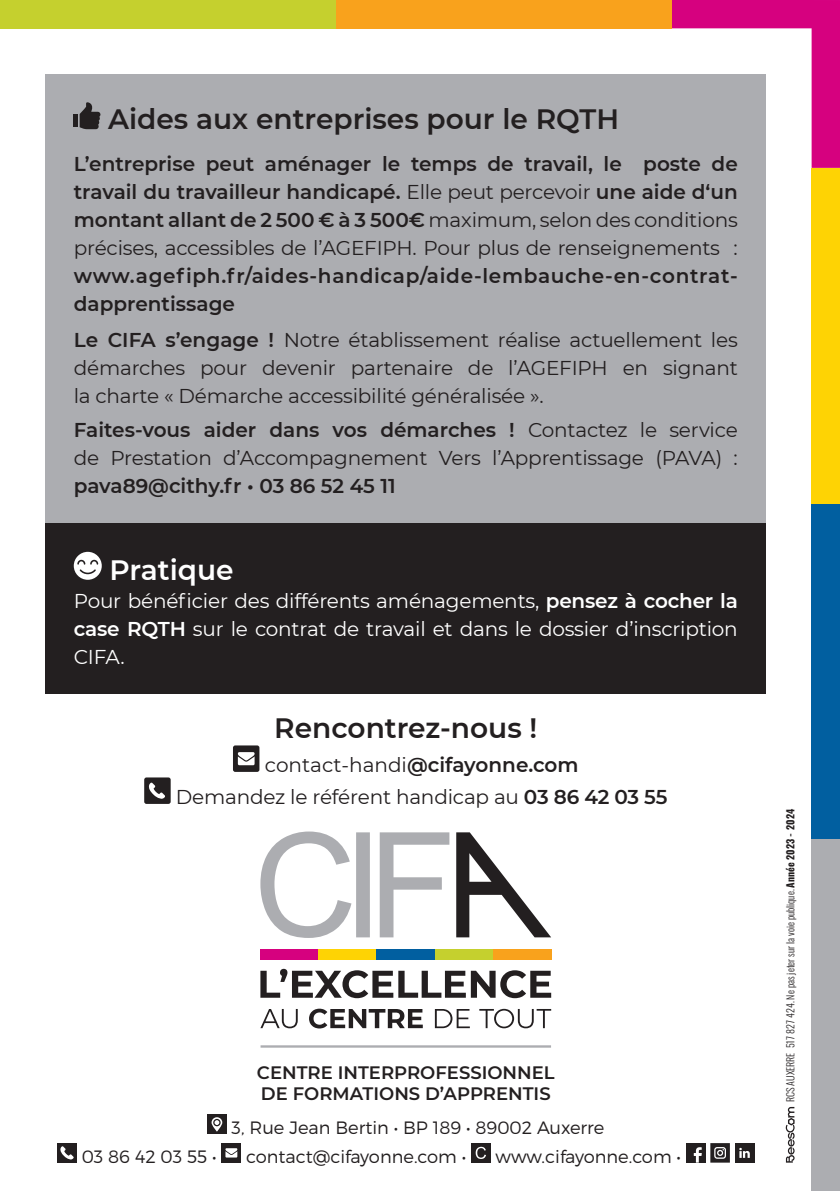
<style>
.page{position:relative;width:840px;height:1191px;background:#fff}
.page>*{position:absolute;margin:0;border:0;box-sizing:border-box;transform-origin:0 0}
.t1{font:600 28px "Montserrat";color:#231f20}
.t2{font:600 28px "Montserrat";color:#fff}
.t3{font:20px/28px "Montserrat";letter-spacing:-.01em;color:#231f20;text-align:justify}
.t4{font:600 20px/28px "Montserrat";letter-spacing:.025em;color:#231f20;text-align:justify}
.t5{font:20px/28px "Montserrat";letter-spacing:-.01em;color:#fff;text-align:justify}
.t6{font:600 20px "Montserrat";color:#231f20}
.t7{font:600 18px "Montserrat";color:#231f20}
.t8{font:300 17.8px "Montserrat";color:#231f20}
.t9{font:300 10px "Oswald";color:#231f20}
.s1{font-weight:400}
.s2{font-weight:600}
.s3{font-weight:700}
</style>
<div class="page">
<div style="left:336px;top:0;width:335px;height:28px;background:#f9a21c"></div>
<div style="left:0;top:0;width:336px;height:28px;background:#c5d02e"></div>
<div style="left:811px;top:503px;width:28px;height:336px;background:#015fa0"></div>
<svg style="left:671px;top:0;width:168px;height:168px"></svg>
<div style="left:811px;top:168px;width:28px;height:335px;background:#fed304"></div>
<div style="left:811px;top:839px;width:28px;height:352px;background:#acadb1"></div>
<div style="left:45px;top:74px;width:720px;height:449px;background:#acadb1"></div>
<svg style="left:80px;top:102px;width:20px;height:27px"></svg>
<hr style="left:74px;top:115px;width:4px;height:12px;background:#231f20">
<div style="left:260px;top:948px;width:58px;height:11px;background:#d6017f"></div>
<div style="left:318px;top:948px;width:58px;height:11px;background:#fed304"></div>
<div style="left:434px;top:948px;width:58px;height:11px;background:#c5d02e"></div>
<div style="left:376px;top:948px;width:58px;height:11px;background:#015fa0"></div>
<div style="left:492px;top:948px;width:59px;height:11px;background:#f9a21c"></div>
<svg style="left:260px;top:968px;width:291px;height:30px"></svg>
<svg style="left:260px;top:1009px;width:37px;height:19px"></svg>
<svg style="left:309px;top:1008px;width:113px;height:20px"></svg>
<svg style="left:434px;top:1009px;width:35px;height:19px"></svg>
<svg style="left:479px;top:1008px;width:72px;height:20px"></svg>
<svg style="left:260px;top:831px;width:189px;height:107px"></svg>
<svg style="left:456px;top:832px;width:95px;height:105px"></svg>
<hr style="left:260px;top:1045px;width:290px;height:2px;background:#acadb1">
<div style="left:207px;top:1114px;width:19px;height:20px;background:#231f20"></div>
<svg style="left:211px;top:1117px;width:11px;height:14px"></svg>
<div style="left:57px;top:1143px;width:20px;height:19px;background:#231f20"></div>
<svg style="left:60px;top:1146px;width:14px;height:13px"></svg>
<div style="left:221px;top:1143px;width:20px;height:19px;background:#231f20"></div>
<svg style="left:225px;top:1148px;width:12px;height:9px"></svg>
<div style="left:471px;top:1143px;width:19px;height:19px;background:#231f20"></div>
<svg style="left:475px;top:1146px;width:11px;height:13px"></svg>
<div style="left:685px;top:1143px;width:20px;height:19px;background:#231f20"></div>
<svg style="left:693px;top:1147px;width:8px;height:15px"></svg>
<svg style="left:710px;top:1143px;width:19px;height:19px"></svg>
<div style="left:734px;top:1143px;width:19px;height:19px;background:#231f20"></div>
<svg style="left:739px;top:1147px;width:10px;height:10px"></svg>
<svg style="left:785px;top:1107px;width:9px;height:55px"></svg>
<div style="left:45px;top:523px;width:720px;height:170px;background:#231f20"></div>
<svg style="left:74px;top:552px;width:28px;height:28px"></svg>
<div style="left:233px;top:745px;width:26px;height:27px;background:#231f20;border-radius:2px"></div>
<svg style="left:238px;top:752px;width:16px;height:13px"></svg>
<div style="left:144px;top:777px;width:26px;height:27px;background:#231f20;border-radius:2px"></div>
<svg style="left:149px;top:782px;width:16px;height:17px"></svg>
<p class="t1" style="left:108px;top:99px;width:512px">Aides aux entreprises pour le RQTH</p>
<p class="t4" style="left:74px;top:149px;width:665px">L’entreprise peut aménager le temps de travail, le poste de travail du travailleur handicapé. <span class="s1">Elle peut percevoir</span> une aide d‘un montant allant de 2 500 € à 3 500€ <span class="s1">maximum, selon des conditions précises, accessibles de l’AGEFIPH. Pour plus de renseignements : </span>www.agefiph.fr/aides-handicap/aide-lembauche-en-contrat&shy;dapprentissage</p>
<p class="t3" style="left:74px;top:325px;width:665px"><span class="s2">Le CIFA s’engage !</span> Notre établissement réalise actuellement les démarches pour devenir partenaire de l’AGEFIPH en signant la charte « Démarche accessibilité généralisée ».</p>
<p class="t3" style="left:74px;top:415px;width:665px"><span class="s2">Faites-vous aider dans vos démarches !</span> Contactez le service de Prestation d’Accompagnement Vers l’Apprentissage (PAVA) : <span class="s2">pava89@cithy.fr • 03 86 52 45 11</span></p>
<p class="t2" style="left:109px;top:550px;width:126px">Pratique</p>
<p class="t5" style="left:74px;top:586px;width:665px">Pour bénéficier des différents aménagements, <span class="s2">pensez à cocher la case RQTH</span> sur le contrat de travail et dans le dossier d’inscription CIFA.</p>
<p class="t1" style="left:274px;top:708px;width:264px">Rencontrez-nous !</p>
<p class="t6" style="left:265px;top:750px;width:315px"><span class="s1">contact-handi</span>@cifayonne.com</p>
<p class="t3" style="left:176px;top:782px;width:493px">Demandez le référent handicap au <span class="s2">03 86 42 03 55</span></p>
<p class="t7" style="left:257px;top:1059px;width:299px">CENTRE INTERPROFESSIONNEL</p>
<p class="t7" style="left:261px;top:1081px;width:291px">DE FORMATIONS D’APPRENTIS</p>
<p class="t8" style="left:231px;top:1117px;width:374px">3, Rue Jean Bertin • BP 189 • 89002 Auxerre</p>
<p class="t8" style="left:82px;top:1145px;width:136px">03 86 42 03 55 •</p>
<p class="t8" style="left:246px;top:1145px;width:221px">contact@cifayonne.com •</p>
<p class="t8" style="left:495px;top:1145px;width:187px">www.cifayonne.com •</p>
<p class="t9" style="left:781px;top:1102px;width:294px;rotate:-90deg">RCS AUXERRE 517 827 424. Ne pas jeter sur la voie publique. <span class="s3">Année 2023 - 2024</span></p>
</div>
